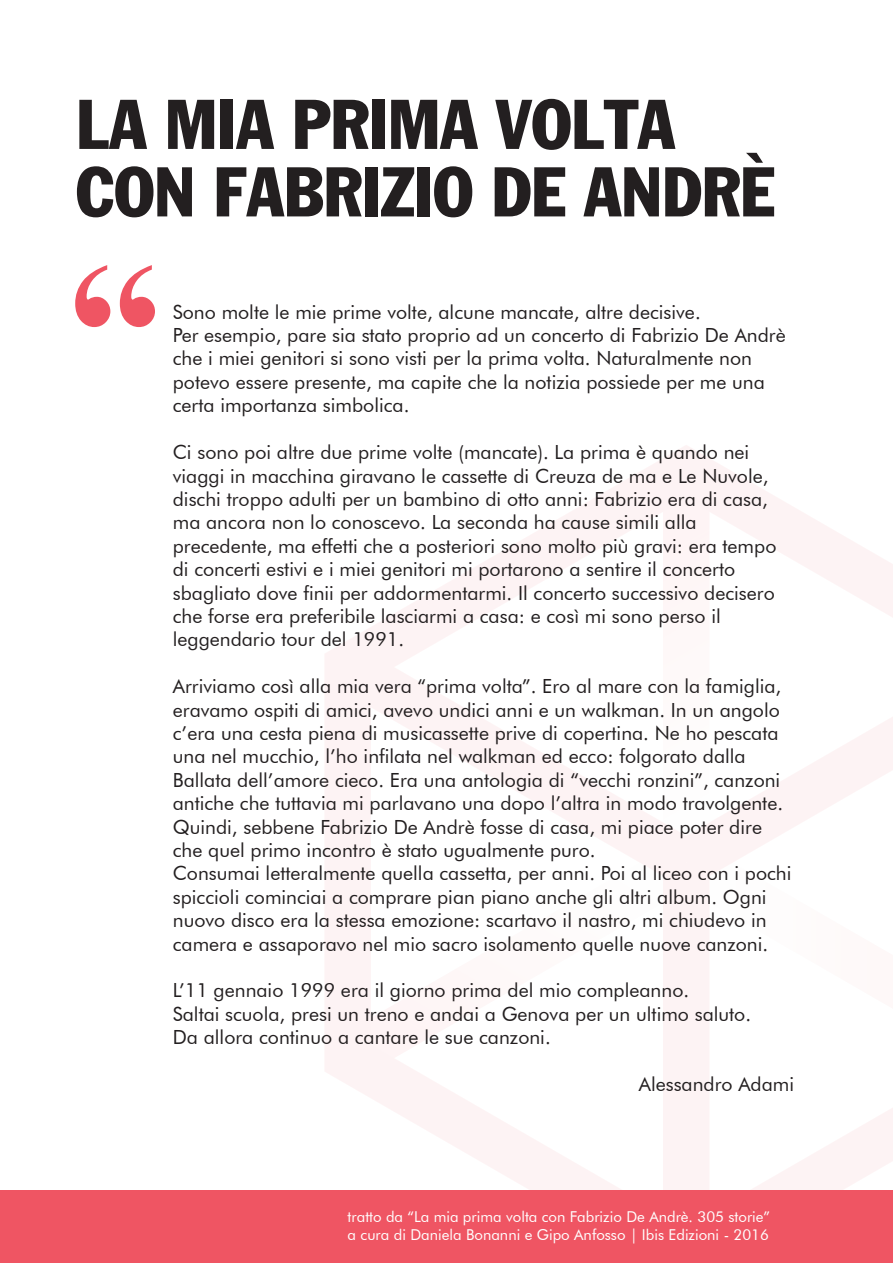
<style>
.page{position:relative;width:893px;height:1263px;background:#fff}
.page>*{position:absolute;margin:0;border:0;box-sizing:border-box;transform-origin:0 0}
.t1{font:69px/67.5px "Franklin Gothic Condensed";color:#231f20}
.t2{font:19.5px/23.4px "Futura BT";color:#231f20}
.t3{font:15px/18px "Futura BT";color:#fff}
</style>
<div class="page">
<div style="left:0;top:1190px;width:893px;height:73px;background:#ef5563"></div>
<svg style="left:325px;top:445px;width:568px;height:745px"></svg>
<div style="left:663px;top:926px;width:46px;height:264px;background:#fdf3f4"></div>
<svg style="left:325px;top:603px;width:298px;height:323px"></svg>
<svg style="left:623px;top:603px;width:270px;height:323px"></svg>
<svg style="left:75px;top:265px;width:80px;height:62px"></svg>
<h1 class="t1" style="left:76px;top:90px;width:700px">LA MIA PRIMA VOLTA<br>CON FABRIZIO DE ANDRÈ</h1>
<p class="t2" style="left:173px;top:300px;width:614px">Sono molte le mie prime volte, alcune mancate, altre decisive.<br>Per esempio, pare sia stato proprio ad un concerto di Fabrizio De Andrè che i miei genitori si sono visti per la prima volta. Naturalmente non potevo essere presente, ma capite che la notizia possiede per me una certa importanza simbolica.</p>
<p class="t2" style="left:173px;top:440px;width:605px">Ci sono poi altre due prime volte (mancate). La prima è quando nei viaggi in macchina giravano le cassette di Creuza de ma e Le Nuvole, dischi troppo adulti per un bambino di otto anni: Fabrizio era di casa, ma ancora non lo conoscevo. La seconda ha cause simili alla precedente, ma effetti che a posteriori sono molto più gravi: era tempo di concerti estivi e i miei genitori mi portarono a sentire il concerto sbagliato dove finii per addormentarmi. Il concerto successivo decisero che forse era preferibile lasciarmi a casa: e così mi sono perso il leggendario tour del 1991.</p>
<p class="t2" style="left:173px;top:674px;width:620px">Arriviamo così alla mia vera “prima volta”. Ero al mare con la famiglia, eravamo ospiti di amici, avevo undici anni e un walkman. In un angolo c’era una cesta piena di musicassette prive di copertina. Ne ho pescata una nel mucchio, l’ho infilata nel walkman ed ecco: folgorato dalla Ballata dell’amore cieco. Era una antologia di “vecchi ronzini”, canzoni antiche che tuttavia mi parlavano una dopo l’altra in modo travolgente.<br>Quindi, sebbene Fabrizio De Andrè fosse di casa, mi piace poter dire che quel primo incontro è stato ugualmente puro.<br>Consumai letteralmente quella cassetta, per anni. Poi al liceo con i pochi spiccioli cominciai a comprare pian piano anche gli altri album. Ogni nuovo disco era la stessa emozione: scartavo il nastro, mi chiudevo in camera e assaporavo nel mio sacro isolamento quelle nuove canzoni.</p>
<p class="t2" style="left:173px;top:978px;width:580px">L’11 gennaio 1999 era il giorno prima del mio compleanno.<br>Saltai scuola, presi un treno e andai a Genova per un ultimo saluto.<br>Da allora continuo a cantare le sue canzoni.</p>
<p class="t2" style="left:639px;top:1072px;width:157px">Alessandro Adami</p>
<p class="t3" style="left:348px;top:1207px;width:424px">tratto da “La mia prima volta con Fabrizio De Andrè. 305 storie” a cura di Daniela Bonanni e Gipo Anfosso | Ibis Edizioni - 2016</p>
</div>
